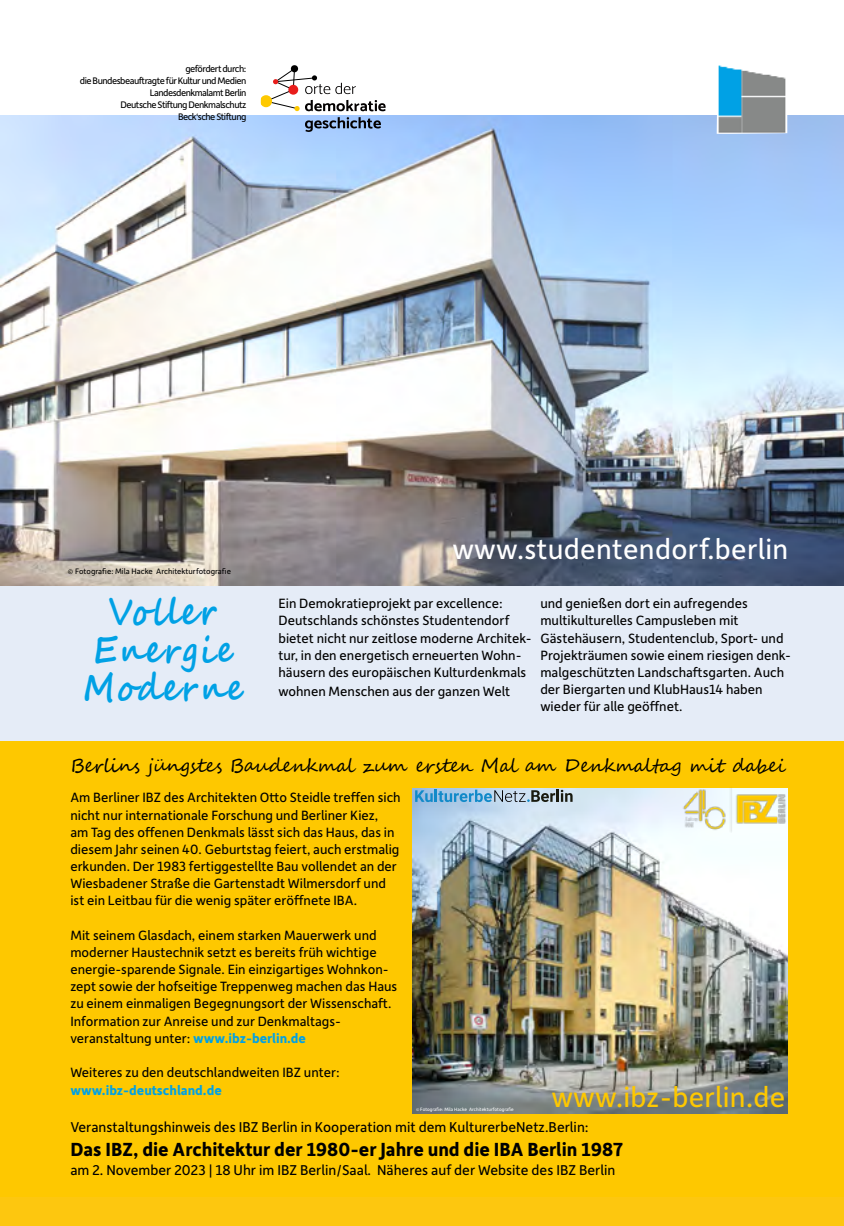
<style>
.page{position:relative;width:844px;height:1226px;background:#fff}
.page>*{position:absolute;margin:0;border:0;box-sizing:border-box;transform-origin:0 0}
.t1{font:700 37.1px/38.3px "Segoe Script";letter-spacing:.06em;color:#00a1e5;text-align:center;scale:.86 1}
.t2{font:30.28px "Depot New";letter-spacing:.01em;color:#fff}
.t3{font:30.28px "Depot New";letter-spacing:.01em;color:#fec800}
.t4{font:700 20.12px "Depot New";color:#000}
.t5{font:18.55px "Segoe Script";color:#000}
.t6{font:15.05px "Depot New";color:#000}
.t7{font:14.35px/17.2px "Depot New";color:#000}
.t8{font:700 14.35px "Depot New";color:#00a1e5}
.t9{font:10.15px/12.1px "Depot New";letter-spacing:-.05em;color:#000;text-align:right}
.t10{font:8.4px "Depot New";color:#000}
.t11{font:5.08px "Depot New";color:#fff}
.s1{font-weight:700;color:#00a1e5}
</style>
<div class="page">
<div style="left:0;top:741px;width:843px;height:476px;background:#fec800"></div>
<img style="left:0;top:116px;width:843px;height:470px">
<img style="left:716px;top:65px;width:71px;height:69px">
<svg style="left:305px;top:117px;width:76px;height:15px"></svg>
<div style="left:260px;top:95px;width:12px;height:12px;background:#fec900;border-radius:50%"></div>
<div style="left:291px;top:65px;width:7px;height:7px;background:#000;border-radius:50%"></div>
<svg style="left:265px;top:68px;width:120px;height:43px"></svg>
<div style="left:0;top:586px;width:843px;height:155px;background:#e5ecf7"></div>
<img style="left:412px;top:788px;width:375px;height:324px">
<img style="left:679px;top:788px;width:108px;height:45px">
<svg style="left:415px;top:789px;width:157px;height:13px;background:#7da6c0"></svg>
<div style="left:0;top:1197px;width:843px;height:28px;background:#fdc70f"></div>
<p class="t9" style="left:80px;top:62px;width:168px">gefördert durch:<br>die Bundesbeauftragte für Kultur und Medien<br>Landesdenkmalamt Berlin<br>Deutsche Stiftung Denkmalschutz<br>Beck‘sche Stiftung</p>
<p class="t10" style="left:68px;top:566px;width:164px">© Fotografie: Mila Hacke Architekturfotografie</p>
<h1 class="t1" style="left:83px;top:593px;width:187px">Voller<br>Energie<br>Moderne</h1>
<h2 class="t2" style="left:452px;top:529px;width:337px">www.studentendorf.berlin</h2>
<p class="t7" style="left:278px;top:594px;width:255px">Ein Demokratieprojekt par excellence:<br>Deutschlands schönstes Studentendorf bietet nicht nur zeitlose moderne Architek&shy;tur, in den energetisch erneuerten Wohn&shy;häusern des europäischen Kulturdenkmals</p>
<p class="t7" style="left:278px;top:682px;width:233px">wohnen Menschen aus der ganzen Welt</p>
<p class="t7" style="left:540px;top:594px;width:252px">und genießen dort ein aufregendes multikulturelles Campusleben mit Gästehäusern, Studentenclub, Sport- und Projekträumen sowie einem riesigen denk&shy;malgeschützten Landschaftsgarten. Auch der Biergarten und KlubHaus14 haben wieder für alle geöffnet.</p>
<p class="t5" style="left:70px;top:750px;width:717px">Berlins jüngstes Baudenkmal zum ersten Mal am Denkmaltag mit dabei</p>
<p class="t7" style="left:70px;top:788px;width:332px">Am Berliner IBZ des Architekten Otto Steidle treffen sich nicht nur internationale Forschung und Berliner Kiez,<br>am Tag des offenen Denkmals lässt sich das Haus, das in diesem Jahr seinen 40. Geburtstag feiert, auch erstmalig erkunden. Der 1983 fertiggestellte Bau vollendet an der Wiesbadener Straße die Gartenstadt Wilmersdorf und ist ein Leitbau für die wenig später eröffnete IBA.</p>
<p class="t7" style="left:70px;top:925px;width:328px">Mit seinem Glasdach, einem starken Mauerwerk und moderner Haustechnik setzt es bereits früh wichtige energie-sparende Signale. Ein einzigartiges Wohnkon&shy;zept sowie der hofseitige Treppenweg machen das Haus zu einem einmaligen Begegnungsort der Wissenschaft.<br>Information zur Anreise und zur Denkmaltags&shy;veranstaltung unter: <span class="s1">www.ibz-berlin.de</span></p>
<p class="t7" style="left:70px;top:1063px;width:271px">Weiteres zu den deutschlandweiten IBZ unter:</p>
<p class="t8" style="left:70px;top:1080px;width:153px">www.ibz-deutschland.de</p>
<h2 class="t3" style="left:551px;top:1077px;width:235px">www.ibz-berlin.de</h2>
<p class="t6" style="left:70px;top:1117px;width:519px">Veranstaltungshinweis des IBZ Berlin in Kooperation mit dem KulturerbeNetz.Berlin:</p>
<h3 class="t4" style="left:70px;top:1136px;width:554px">Das IBZ, die Architektur der 1980-er Jahre und die IBA Berlin 1987</h3>
<p class="t6" style="left:70px;top:1159px;width:546px">am 2. November 2023 | 18 Uhr im IBZ Berlin/Saal. Näheres auf der Website des IBZ Berlin</p>
<p class="t11" style="left:416px;top:1105px;width:99px">© Fotografie: Mila Hacke Architekturfotografie</p>
</div>
